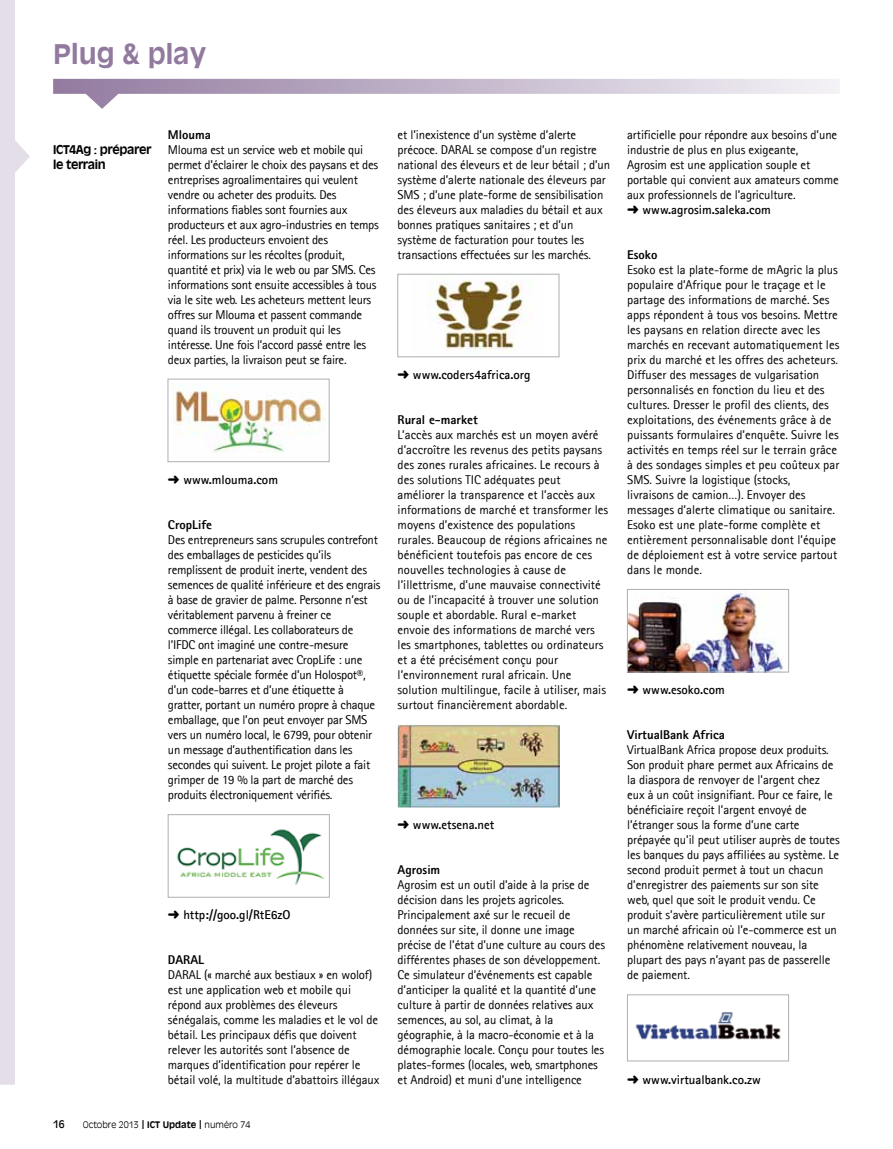
<style>
.page{position:relative;width:893px;height:1149px;background:#fff}
.page>*{position:absolute;margin:0;border:0;box-sizing:border-box;transform-origin:0 0}
.t1{font:700 27px "Antique Olive LT";color:#927a9f}
.t2{font:12.75px/15px "Agfa Rotis Sans Serif";letter-spacing:-.01em;color:#000}
.t3{font:700 12.75px "Agfa Rotis Sans Serif";color:#000}
.t4{font:800 12.75px "Agfa Rotis Sans Serif";color:#000}
.t5{font:700 12px/15px "Antique Olive LT";letter-spacing:-.03em;color:#000}
.t6{font:10.5px "Antique Olive LT";color:#000}
.t7{font:300 9px "Antique Olive LT";color:#000}
.s1{font-size:15px}
.s2{font-weight:700}
</style>
<div class="page">
<svg style="left:53px;top:79px;width:787px;height:30px"></svg>
<svg style="left:0;top:0;width:30px;height:1084px"></svg>
<img style="left:171px;top:383px;width:155px;height:69px">
<div style="left:168px;top:379px;width:161px;height:83px;border:1px solid #aeafb2"></div>
<img style="left:176px;top:829px;width:149px;height:56px">
<div style="left:168px;top:814px;width:162px;height:83px;border:1px solid #aeafb2"></div>
<img style="left:428px;top:279px;width:104px;height:72px">
<div style="left:398px;top:274px;width:161px;height:83px;border:1px solid #aeafb2"></div>
<img style="left:398px;top:724px;width:161px;height:82px">
<img style="left:629px;top:592px;width:154px;height:78px">
<div style="left:627px;top:589px;width:162px;height:83px;border:1px solid #aeafb2"></div>
<img style="left:635px;top:1012px;width:146px;height:28px">
<div style="left:627px;top:994px;width:162px;height:66px;border:1px solid #aeafb2"></div>
<h1 class="t1" style="left:53px;top:37px;width:155px">Plug &amp; play</h1>
<p class="t5" style="left:53px;top:142px;width:100px">ICT4ag : préparer le terrain</p>
<p class="t4" style="left:168px;top:126px;width:44px">Mlouma</p>
<p class="t2" style="left:168px;top:142px;width:212px">Mlouma est un service web et mobile qui permet d’éclairer le choix des paysans et des entreprises agroalimentaires qui veulent vendre ou acheter des produits. Des informations fiables sont fournies aux producteurs et aux agro-industries en temps réel. Les producteurs envoient des informations sur les récoltes (produit, quantité et prix) via le web ou par SMS. Ces informations sont ensuite accessibles à tous via le site web. Les acheteurs mettent leurs offres sur Mlouma et passent commande quand ils trouvent un produit qui les intéresse. Une fois l’accord passé entre les deux parties, la livraison peut se faire.</p>
<p class="t3" style="left:168px;top:471px;width:112px">➜ www.mlouma.com</p>
<p class="t4" style="left:168px;top:516px;width:46px">CropLife</p>
<p class="t2" style="left:168px;top:532px;width:214px">Des entrepreneurs sans scrupules contrefont des emballages de pesticides qu’ils remplissent de produit inerte, vendent des semences de qualité inférieure et des engrais à base de gravier de palme. Personne n’est véritablement parvenu à freiner ce commerce illégal. Les collaborateurs de l’IFDC ont imaginé une contre-mesure simple en partenariat avec CropLife : une étiquette spéciale formée d’un Holospot®, d’un code-barres et d’une étiquette à gratter, portant un numéro propre à chaque emballage, que l’on peut envoyer par SMS vers un numéro local, le 6799, pour obtenir un message d’authentification dans les secondes qui suivent. Le projet pilote a fait grimper de 19 % la part de marché des produits électroniquement vérifiés.</p>
<p class="t3" style="left:168px;top:906px;width:123px">➜ http://goo.gl/RtE6zO</p>
<p class="t4" style="left:168px;top:951px;width:9px">DARA</p>
<p class="t4" style="left:198px;top:951px;width:7px">L</p>
<p class="t2" style="left:168px;top:967px;width:213px">DARAL (« marché aux bestiaux » en wolof) est une application web et mobile qui répond aux problèmes des éleveurs sénégalais, comme les maladies et le vol de bétail. Les principaux défis que doivent relever les autorités sont l’absence de marques d’identification pour repérer le bétail volé, la multitude d’abattoirs illégaux</p>
<p class="t6" style="left:53px;top:1117px;width:13px">16</p>
<p class="t7" style="left:83px;top:1118px;width:169px">Octobre 2013 <span class="s1">ı</span> <span class="s2">ICT Update</span> <span class="s1">ı</span> numéro 74</p>
<p class="t2" style="left:398px;top:127px;width:214px">et l’inexistence d’un système d’alerte précoce. DARAL se compose d’un registre national des éleveurs et de leur bétail ; d’un système d’alerte nationale des éleveurs par SMS ; d’une plate-forme de sensibilisation des éleveurs aux maladies du bétail et aux bonnes pratiques sanitaires ; et d’un système de facturation pour toutes les transactions effectuées sur les marchés.</p>
<p class="t3" style="left:398px;top:366px;width:134px">➜ www.coders4africa.org</p>
<p class="t4" style="left:398px;top:411px;width:82px">Rural e-market</p>
<p class="t2" style="left:398px;top:427px;width:212px">L’accès aux marchés est un moyen avéré d’accroître les revenus des petits paysans des zones rurales africaines. Le recours à des solutions TIC adéquates peut améliorer la transparence et l’accès aux informations de marché et transformer les moyens d’existence des populations rurales. Beaucoup de régions africaines ne bénéficient toutefois pas encore de ces nouvelles technologies à cause de l’illettrisme, d’une mauvaise connectivité ou de l’incapacité à trouver une solution souple et abordable. Rural e-market envoie des informations de marché vers les smartphones, tablettes ou ordinateurs et a été précisément conçu pour l’environnement rural africain. Une solution multilingue, facile à utiliser, mais surtout financièrement abordable.</p>
<p class="t3" style="left:398px;top:816px;width:98px">➜ www.etsena.net</p>
<p class="t4" style="left:398px;top:861px;width:44px">Agrosim</p>
<p class="t2" style="left:398px;top:877px;width:209px">Agrosim est un outil d’aide à la prise de décision dans les projets agricoles.<br>Principalement axé sur le recueil de données sur site, il donne une image précise de l’état d’une culture au cours des différentes phases de son développement.<br>Ce simulateur d’événements est capable d’anticiper la qualité et la quantité d’une culture à partir de données relatives aux semences, au sol, au climat, à la géographie, à la macro-économie et à la démographie locale. Conçu pour toutes les plates-formes (locales, web, smartphones et Android) et muni d’une intelligence</p>
<p class="t2" style="left:627px;top:127px;width:213px">artificielle pour répondre aux besoins d’une industrie de plus en plus exigeante, Agrosim est une application souple et portable qui convient aux amateurs comme aux professionnels de l’agriculture.<br>➜ <span class="s2">www.agrosim.saleka.com</span></p>
<p class="t4" style="left:627px;top:246px;width:32px">Esoko</p>
<p class="t2" style="left:627px;top:262px;width:214px">Esoko est la plate-forme de mAgric la plus populaire d’Afrique pour le traçage et le partage des informations de marché. Ses apps répondent à tous vos besoins. Mettre les paysans en relation directe avec les marchés en recevant automatiquement les prix du marché et les offres des acheteurs.<br>Diffuser des messages de vulgarisation personnalisés en fonction du lieu et des cultures. Dresser le profil des clients, des exploitations, des événements grâce à de puissants formulaires d’enquête. Suivre les activités en temps réel sur le terrain grâce à des sondages simples et peu coûteux par SMS. Suivre la logistique (stocks, livraisons de camion…). Envoyer des messages d’alerte climatique ou sanitaire.<br>Esoko est une plate-forme complète et entièrement personnalisable dont l’équipe de déploiement est à votre service partout dans le monde.</p>
<p class="t3" style="left:627px;top:681px;width:99px">➜ www.esoko.com</p>
<p class="t4" style="left:627px;top:726px;width:99px">VirtualBank Africa</p>
<p class="t2" style="left:627px;top:741px;width:214px">VirtualBank Africa propose deux produits.<br>Son produit phare permet aux Africains de la diaspora de renvoyer de l’argent chez eux à un coût insignifiant. Pour ce faire, le bénéficiaire reçoit l’argent envoyé de l’étranger sous la forme d’une carte prépayée qu’il peut utiliser auprès de toutes les banques du pays affiliées au système. Le second produit permet à tout un chacun d’enregistrer des paiements sur son site web, quel que soit le produit vendu. Ce produit s’avère particulièrement utile sur un marché africain où l’e-commerce est un phénomène relativement nouveau, la plupart des pays n’ayant pas de passerelle de paiement.</p>
<p class="t3" style="left:627px;top:1071px;width:135px">➜ www.virtualbank.co.zw</p>
</div>
